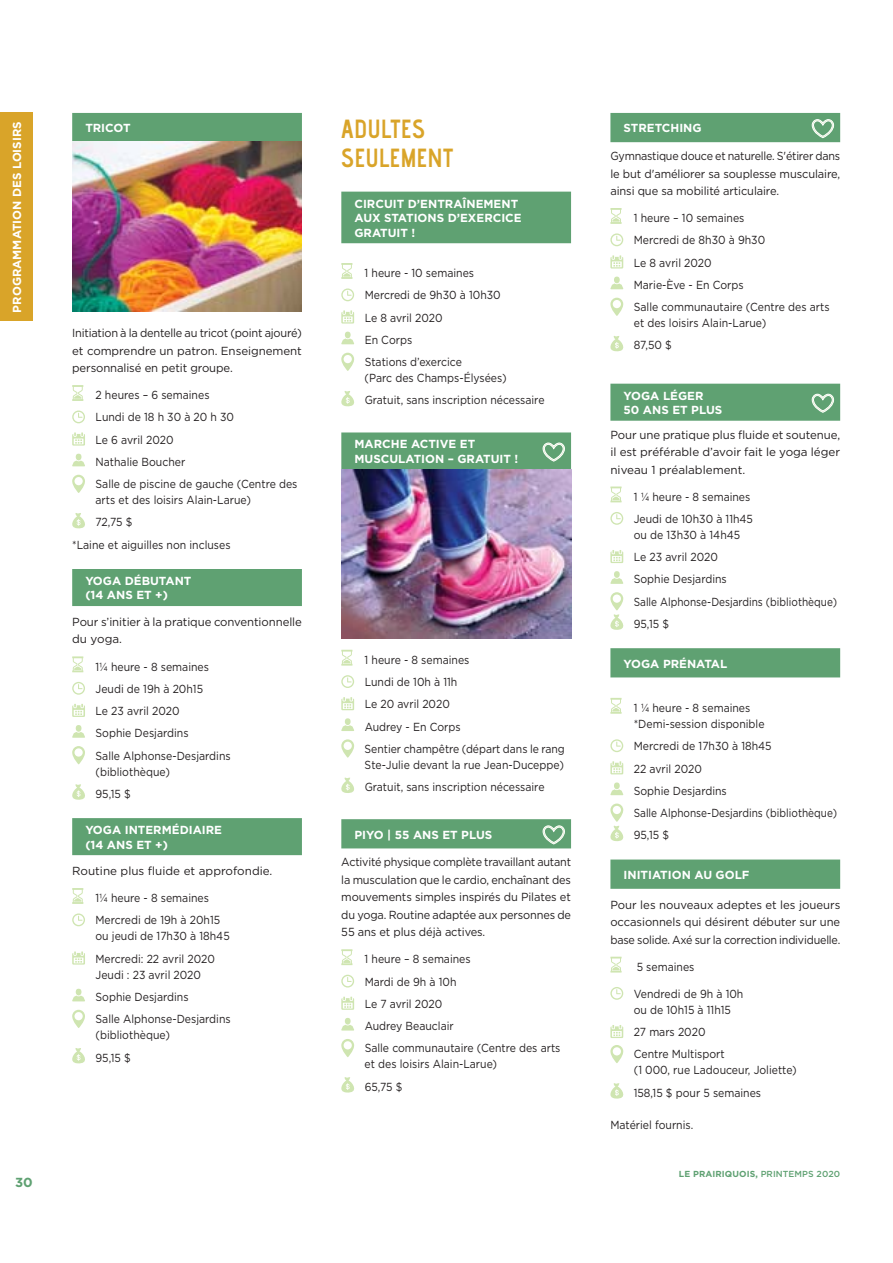
<style>
.page{position:relative;width:893px;height:1263px;background:#fff}
.page>*{position:absolute;margin:0;border:0;box-sizing:border-box;transform-origin:0 0}
.t1{font:700 26.25px/29.1px "Advent Pro";letter-spacing:-.005em;color:#d9a429;scale:.9 1}
.t2{font:700 13.2px "Gotham";color:#5fa172}
.t3{font:11.7px/22.2px "Gotham";color:#231f20;scale:.9 1}
.t4{font:11.7px/17.5px "Gotham";color:#231f20;text-align:justify}
.t5{font:700 11.7px/14.5px "Gotham";color:#fff}
.t6{font:11.7px/17.5px "Gotham";color:#231f20;text-align:justify;scale:.93 1}
.t7{font:11.7px/17.5px "Gotham";color:#231f20;text-align:justify;scale:.92 1}
.t8{font:11.7px/17.5px "Gotham";color:#231f20;text-align:justify;scale:.94 1}
.t9{font:700 8.7px "Gotham";letter-spacing:.01em;color:#5fa172}
.s1{font-weight:500}
</style>
<div class="page">
<div style="left:0;top:113px;width:33px;height:208px;background:#d9a429"></div>
<div style="left:72px;top:113px;width:230px;height:28px;background:#5fa172"></div>
<img style="left:72px;top:141px;width:230px;height:170px">
<svg style="left:72px;top:385px;width:11px;height:16px"></svg>
<svg style="left:72px;top:411px;width:13px;height:12px"></svg>
<svg style="left:72px;top:432px;width:13px;height:14px"></svg>
<svg style="left:72px;top:454px;width:13px;height:12px"></svg>
<svg style="left:72px;top:475px;width:13px;height:18px"></svg>
<svg style="left:72px;top:513px;width:13px;height:15px"></svg>
<div style="left:72px;top:569px;width:230px;height:37px;background:#5fa172"></div>
<svg style="left:72px;top:656px;width:11px;height:16px"></svg>
<svg style="left:72px;top:682px;width:13px;height:13px"></svg>
<svg style="left:72px;top:704px;width:13px;height:13px"></svg>
<svg style="left:72px;top:725px;width:13px;height:13px"></svg>
<svg style="left:72px;top:746px;width:13px;height:18px"></svg>
<svg style="left:72px;top:784px;width:13px;height:16px"></svg>
<div style="left:72px;top:818px;width:230px;height:37px;background:#5fa172"></div>
<svg style="left:72px;top:888px;width:11px;height:16px"></svg>
<svg style="left:72px;top:913px;width:13px;height:13px"></svg>
<svg style="left:72px;top:951px;width:13px;height:14px"></svg>
<svg style="left:72px;top:989px;width:13px;height:12px"></svg>
<svg style="left:72px;top:1010px;width:13px;height:18px"></svg>
<svg style="left:72px;top:1048px;width:13px;height:15px"></svg>
<div style="left:341px;top:192px;width:230px;height:51px;background:#5fa172"></div>
<svg style="left:341px;top:263px;width:11px;height:16px"></svg>
<svg style="left:341px;top:288px;width:13px;height:13px"></svg>
<svg style="left:341px;top:310px;width:13px;height:14px"></svg>
<svg style="left:341px;top:332px;width:13px;height:12px"></svg>
<svg style="left:341px;top:353px;width:13px;height:18px"></svg>
<svg style="left:341px;top:391px;width:13px;height:15px"></svg>
<div style="left:341px;top:432px;width:230px;height:37px;background:#5fa172"></div>
<img style="left:341px;top:469px;width:230px;height:170px">
<svg style="left:341px;top:650px;width:11px;height:16px"></svg>
<svg style="left:341px;top:675px;width:13px;height:13px"></svg>
<svg style="left:341px;top:697px;width:13px;height:13px"></svg>
<div style="left:345px;top:718px;width:6px;height:7px;background:#cfe5b1;border-radius:50%"></div>
<svg style="left:341px;top:725px;width:13px;height:6px"></svg>
<svg style="left:341px;top:739px;width:13px;height:19px"></svg>
<svg style="left:341px;top:778px;width:13px;height:15px"></svg>
<div style="left:341px;top:819px;width:230px;height:29px;background:#5fa172"></div>
<svg style="left:341px;top:949px;width:11px;height:16px"></svg>
<svg style="left:341px;top:975px;width:13px;height:13px"></svg>
<svg style="left:341px;top:997px;width:13px;height:13px"></svg>
<div style="left:345px;top:1018px;width:6px;height:7px;background:#cfe5b1;border-radius:50%"></div>
<svg style="left:341px;top:1025px;width:13px;height:6px"></svg>
<svg style="left:341px;top:1039px;width:13px;height:18px"></svg>
<svg style="left:341px;top:1077px;width:13px;height:16px"></svg>
<div style="left:610px;top:113px;width:230px;height:29px;background:#5fa172"></div>
<svg style="left:610px;top:208px;width:11px;height:16px"></svg>
<svg style="left:610px;top:233px;width:13px;height:13px"></svg>
<svg style="left:610px;top:255px;width:13px;height:14px"></svg>
<svg style="left:610px;top:277px;width:13px;height:12px"></svg>
<svg style="left:610px;top:298px;width:13px;height:18px"></svg>
<svg style="left:610px;top:336px;width:13px;height:15px"></svg>
<div style="left:610px;top:384px;width:230px;height:37px;background:#5fa172"></div>
<svg style="left:610px;top:487px;width:11px;height:15px"></svg>
<svg style="left:610px;top:512px;width:13px;height:13px"></svg>
<svg style="left:610px;top:550px;width:13px;height:13px"></svg>
<div style="left:614px;top:571px;width:6px;height:7px;background:#cfe5b1;border-radius:50%"></div>
<svg style="left:610px;top:578px;width:13px;height:6px"></svg>
<svg style="left:610px;top:592px;width:13px;height:38px"></svg>
<div style="left:610px;top:648px;width:230px;height:29px;background:#5fa172"></div>
<svg style="left:610px;top:698px;width:11px;height:16px"></svg>
<svg style="left:610px;top:739px;width:13px;height:13px"></svg>
<svg style="left:610px;top:761px;width:13px;height:13px"></svg>
<svg style="left:610px;top:783px;width:13px;height:12px"></svg>
<svg style="left:610px;top:804px;width:13px;height:37px"></svg>
<div style="left:610px;top:860px;width:230px;height:29px;background:#5fa172"></div>
<svg style="left:610px;top:957px;width:11px;height:16px"></svg>
<svg style="left:610px;top:987px;width:13px;height:13px"></svg>
<svg style="left:610px;top:1025px;width:13px;height:13px"></svg>
<svg style="left:610px;top:1045px;width:13px;height:18px"></svg>
<svg style="left:610px;top:1083px;width:13px;height:16px"></svg>
<p class="t5" style="left:10px;top:313px;width:193px;rotate:-90deg">PROGRAMMATION DES LOISIRS</p>
<p class="t2" style="left:15px;top:1174px;width:19px">30</p>
<p class="t5" style="left:85px;top:121px;width:47px">TRICOT</p>
<p class="t8" style="left:72px;top:325px;width:246px">Initiation à la dentelle au tricot (point ajouré) et comprendre un patron. Enseignement personnalisé en petit groupe.</p>
<p class="t3" style="left:96px;top:385px;width:226px">2 heures – 6 semaines<br>Lundi de 18 h 30 à 20 h 30<br>Le 6 avril 2020<br>Nathalie Boucher<br>Salle de piscine de gauche (Centre des</p>
<p class="t3" style="left:96px;top:490px;width:174px">arts et des loisirs Alain-Larue)</p>
<p class="t3" style="left:96px;top:512px;width:43px">72,75 $</p>
<p class="t3" style="left:72px;top:534px;width:178px">*Laine et aiguilles non incluses</p>
<p class="t5" style="left:85px;top:574px;width:108px">YOGA DÉBUTANT (14 ANS ET +)</p>
<p class="t4" style="left:72px;top:614px;width:231px">Pour s’initier à la pratique conventionnelle du yoga.</p>
<p class="t3" style="left:96px;top:656px;width:152px">1¼ heure - 8 semaines<br>Jeudi de 19h à 20h15<br>Le 23 avril 2020<br>Sophie Desjardins<br>Salle Alphonse-Desjardins</p>
<p class="t3" style="left:96px;top:761px;width:84px">(bibliothèque)<br>95,15 $</p>
<p class="t5" style="left:85px;top:823px;width:138px">YOGA INTERMÉDIAIRE (14 ANS ET +)</p>
<p class="t4" style="left:72px;top:863px;width:202px">Routine plus fluide et approfondie.</p>
<p class="t3" style="left:96px;top:888px;width:140px">1¼ heure - 8 semaines<br>Mercredi de 19h à 20h15</p>
<p class="t3" style="left:96px;top:926px;width:151px">ou jeudi de 17h30 à 18h45<br>Mercredi: 22 avril 2020</p>
<p class="t3" style="left:96px;top:964px;width:152px">Jeudi : 23 avril 2020<br>Sophie Desjardins<br>Salle Alphonse-Desjardins</p>
<p class="t3" style="left:96px;top:1025px;width:84px">(bibliothèque)<br>95,15 $</p>
<h1 class="t1" style="left:341px;top:114px;width:125px">ADULTES<br>SEULEMENT</h1>
<p class="t5" style="left:354px;top:196px;width:169px">CIRCUIT D’ENTRAÎNEMENT<br>AUX STATIONS D’EXERCICE<br>GRATUIT !</p>
<p class="t3" style="left:365px;top:263px;width:153px">1 heure - 10 semaines<br>Mercredi de 9h30 à 10h30<br>Le 8 avril 2020<br>En Corps<br>Stations d’exercice</p>
<p class="t3" style="left:365px;top:368px;width:201px">(Parc des Champs-Élysées)<br>Gratuit, sans inscription nécessaire</p>
<p class="t5" style="left:354px;top:437px;width:165px">MARCHE ACTIVE ET<br>MUSCULATION – GRATUIT !</p>
<p class="t3" style="left:365px;top:649px;width:224px">1 heure - 8 semaines<br>Lundi de 10h à 11h<br>Le 20 avril 2020<br>Audrey - En Corps<br>Sentier champêtre (départ dans le rang</p>
<p class="t3" style="left:365px;top:754px;width:223px">Ste-Julie devant la rue Jean-Duceppe)<br>Gratuit, sans inscription nécessaire</p>
<p class="t5" style="left:354px;top:827px;width:139px">PIYO | 55 ANS ET PLUS</p>
<p class="t6" style="left:341px;top:854px;width:249px">Activité physique complète travaillant autant la musculation que le cardio, enchaînant des mouvements simples inspirés du Pilates et du yoga. Routine adaptée aux personnes de 55 ans et plus déjà actives.</p>
<p class="t3" style="left:365px;top:949px;width:219px">1 heure – 8 semaines<br>Mardi de 9h à 10h<br>Le 7 avril 2020<br>Audrey Beauclair<br>Salle communautaire (Centre des arts</p>
<p class="t3" style="left:365px;top:1054px;width:149px">et des loisirs Alain-Larue)<br>65,75 $</p>
<p class="t5" style="left:623px;top:121px;width:80px">STRETCHING</p>
<p class="t7" style="left:610px;top:148px;width:251px">Gymnastique douce et naturelle. S'étirer dans le but d'améliorer sa souplesse musculaire, ainsi que sa mobilité articulaire.</p>
<p class="t3" style="left:634px;top:208px;width:219px">1 heure – 10 semaines<br>Mercredi de 8h30 à 9h30<br>Le 8 avril 2020<br>Marie-Ève - En Corps<br>Salle communautaire (Centre des arts</p>
<p class="t3" style="left:634px;top:313px;width:149px">et des loisirs Alain-Larue)<br>87,50 $</p>
<p class="t5" style="left:623px;top:388px;width:100px">YOGA LÉGER<br>50 ANS ET PLUS</p>
<p class="t4" style="left:610px;top:427px;width:231px">Pour une pratique plus fluide et soutenue, il est préférable d’avoir fait le yoga léger niveau 1 préalablement.</p>
<p class="t3" style="left:634px;top:486px;width:134px">1 ¼ heure - 8 semaines<br>Jeudi de 10h30 à 11h45</p>
<p class="t3" style="left:634px;top:525px;width:227px">ou de 13h30 à 14h45<br>Le 23 avril 2020<br>Sophie Desjardins<br>Salle Alphonse-Desjardins (bibliothèque)<br>95,15 $</p>
<p class="t5" style="left:623px;top:656px;width:105px">YOGA PRÉNATAL</p>
<p class="t3" style="left:634px;top:701px;width:147px;line-height:16px">1 ¼ heure - 8 semaines *Demi-session disponible</p>
<p class="t3" style="left:634px;top:736px;width:227px">Mercredi de 17h30 à 18h45<br>22 avril 2020<br>Sophie Desjardins<br>Salle Alphonse-Desjardins (bibliothèque)<br>95,15 $</p>
<p class="t5" style="left:623px;top:868px;width:128px">INITIATION AU GOLF</p>
<p class="t4" style="left:610px;top:897px;width:231px">Pour les nouveaux adeptes et les joueurs occasionnels qui désirent débuter sur une base solide. Axé sur la correction individuelle.</p>
<p class="t3" style="left:637px;top:956px;width:66px">5 semaines</p>
<p class="t3" style="left:634px;top:987px;width:123px;line-height:16px">Vendredi de 9h à 10h ou de 10h15 à 11h15</p>
<p class="t3" style="left:634px;top:1022px;width:102px">27 mars 2020<br>Centre Multisport</p>
<p class="t3" style="left:634px;top:1060px;width:183px">(1 000, rue Ladouceur, Joliette)<br>158,15 $ pour 5 semaines</p>
<p class="t3" style="left:610px;top:1114px;width:94px">Matériel fournis.</p>
<p class="t9" style="left:679px;top:1168px;width:163px">LE PRAIRIQUOIS, <span class="s1">PRINTEMPS 2020</span></p>
</div>
